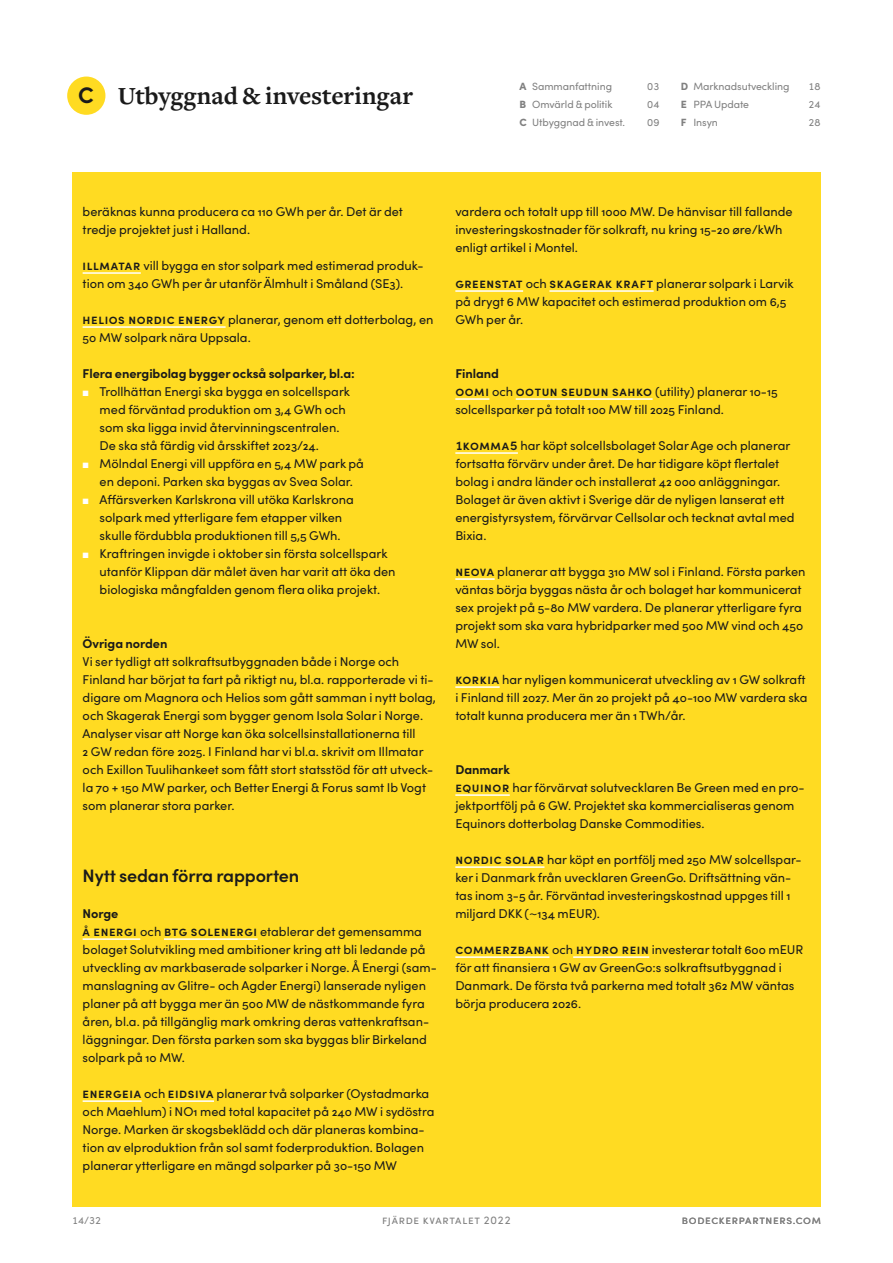
<style>
.page{position:relative;width:893px;height:1263px;background:#fff}
.page>*{position:absolute;margin:0;border:0;box-sizing:border-box;transform-origin:0 0}
.t1{font:700 25.5px "Freight Text Pro";color:#1a1a1a}
.t2{font:700 22.5px "Sofia Pro";color:#1a1a1a}
.t3{font:600 18px "Sofia Pro";color:#1a1a1a}
.t4{font:12.75px/18px "Sofia Pro";color:#1a1a1a}
.t5{font:700 12.75px "Sofia Pro";color:#1a1a1a}
.t6{font:11.25px "Sofia Pro";letter-spacing:.06em;color:#808080}
.t7{font:10.5px "Sofia Pro";letter-spacing:-.005em;color:#808080}
.s1{font-weight:900}
.s2{font-weight:600}
.s3{font-weight:700}
</style>
<div class="page">
<div style="left:72px;top:1199px;width:749px;height:7px;background:#ffdb22"></div>
<div style="left:67px;top:77px;width:38px;height:38px;background:#ffdb22;border-radius:50%"></div>
<div style="left:72px;top:173px;width:749px;height:1026px;background:#ffdb22"></div>
<hr style="left:83px;top:272px;width:58px;height:2px;background:#fff">
<hr style="left:83px;top:326px;width:143px;height:2px;background:#fff">
<hr style="left:83px;top:938px;width:57px;height:2px;background:#fff">
<hr style="left:164px;top:938px;width:94px;height:2px;background:#fff">
<hr style="left:83px;top:1100px;width:59px;height:2px;background:#fff">
<hr style="left:168px;top:1100px;width:46px;height:2px;background:#fff">
<hr style="left:455px;top:290px;width:68px;height:2px;background:#fff">
<hr style="left:549px;top:290px;width:105px;height:2px;background:#fff">
<hr style="left:455px;top:398px;width:34px;height:2px;background:#fff">
<hr style="left:516px;top:398px;width:137px;height:2px;background:#fff">
<hr style="left:455px;top:452px;width:63px;height:2px;background:#fff">
<hr style="left:455px;top:578px;width:40px;height:2px;background:#fff">
<hr style="left:455px;top:686px;width:45px;height:2px;background:#fff">
<hr style="left:455px;top:794px;width:55px;height:2px;background:#fff">
<hr style="left:455px;top:866px;width:89px;height:2px;background:#fff">
<hr style="left:455px;top:956px;width:94px;height:2px;background:#fff">
<hr style="left:573px;top:956px;width:76px;height:2px;background:#fff">
<h2 class="t2" style="left:78px;top:78px;width:17px">C</h2>
<h1 class="t1" style="left:118px;top:79px;width:297px">Utbyggnad &amp; investeringar</h1>
<p class="t7" style="left:519px;top:79px;width:94px"><span class="s1">A</span> Sammanfattning</p>
<p class="t7" style="left:647px;top:79px;width:14px">03</p>
<p class="t7" style="left:519px;top:97px;width:95px"><span class="s1">B</span> Omvärld &amp; politik</p>
<p class="t7" style="left:647px;top:97px;width:14px">04</p>
<p class="t7" style="left:519px;top:115px;width:107px"><span class="s1">C</span> Utbyggnad &amp; invest.</p>
<p class="t7" style="left:647px;top:115px;width:14px">09</p>
<p class="t7" style="left:681px;top:79px;width:110px"><span class="s1">D</span> Marknadsutveckling</p>
<p class="t7" style="left:809px;top:79px;width:14px">18</p>
<p class="t7" style="left:681px;top:97px;width:70px"><span class="s1">E</span> PPA Update</p>
<p class="t7" style="left:809px;top:97px;width:14px">24</p>
<p class="t7" style="left:681px;top:115px;width:39px"><span class="s1">F</span> Insyn</p>
<p class="t7" style="left:809px;top:115px;width:14px">28</p>
<p class="t4" style="left:83px;top:202px;width:322px">beräknas kunna producera ca 110 GWh per år. Det är det tredje projektet just i Halland.</p>
<p class="t4" style="left:83px;top:256px;width:342px"><span class="s2">Illmatar</span> vill bygga en stor solpark med estimerad produk&shy;tion om 340 GWh per år utanför Älmhult i Småland (SE3).</p>
<p class="t4" style="left:83px;top:310px;width:352px"><span class="s2">Helios Nordic Energy</span> planerar, genom ett dotterbolag, en<br>50 MW solpark nära Uppsala.</p>
<p class="t5" style="left:83px;top:364px;width:274px">Flera energibolag bygger också solparker, bl.a:</p>
<p class="t4" style="left:100px;top:382px;width:297px">Trollhättan Energi ska bygga en solcellspark<br>med förväntad produktion om 3,4 GWh och<br>som ska ligga invid återvinningscentralen.<br>De ska stå färdig vid årsskiftet 2023/24.<br>Mölndal Energi vill uppföra en 5,4 MW park på<br>en deponi. Parken ska byggas av Svea Solar.<br>Affärsverken Karlskrona vill utöka Karlskrona solpark med ytterligare fem etapper vilken<br>skulle fördubbla produktionen till 5,5 GWh.<br>Kraftringen invigde i oktober sin första solcellspark utanför Klippan där målet även har varit att öka den biologiska mångfalden genom flera olika projekt.</p>
<p class="t5" style="left:83px;top:634px;width:86px">Övriga norden</p>
<p class="t4" style="left:83px;top:652px;width:355px">Vi ser tydligt att solkraftsutbyggnaden både i Norge och Finland har börjat ta fart på riktigt nu, bl.a. rapporterade vi ti&shy;digare om Magnora och Helios som gått samman i nytt bolag, och Skagerak Energi som bygger genom Isola Solar i Norge.<br>Analyser visar att Norge kan öka solcellsinstallationerna till<br>2 GW redan före 2025. I Finland har vi bl.a. skrivit om Illmatar och Exillon Tuulihankeet som fått stort statsstöd för att utveck&shy;la 70 + 150 MW parker, och Better Energi &amp; Forus samt Ib Vogt som planerar stora parker.</p>
<h3 class="t3" style="left:83px;top:862px;width:218px">Nytt sedan förra rapporten</h3>
<p class="t4" style="left:83px;top:904px;width:356px"><span class="s3">Norge<br></span><span class="s2">Å Energi</span> och <span class="s2">BTG Solenergi</span> etablerar det gemensamma bolaget Solutvikling med ambitioner kring att bli ledande på utveckling av markbaserade solparker i Norge. Å Energi (sam&shy;manslagning av Glitre- och Agder Energi) lanserade nyligen planer på att bygga mer än 500 MW de nästkommande fyra åren, bl.a. på tillgänglig mark omkring deras vattenkraftsan&shy;läggningar. Den första parken som ska byggas blir Birkeland solpark på 10 MW.</p>
<p class="t4" style="left:83px;top:1084px;width:353px"><span class="s2">Energeia</span> och <span class="s2">Eidsiva</span> planerar två solparker (Oystadmarka och Maehlum) i NO1 med total kapacitet på 240 MW i sydöstra Norge. Marken är skogsbeklädd och där planeras kombina&shy;tion av elproduktion från sol samt foderproduktion. Bolagen planerar ytterligare en mängd solparker på 30-150 MW</p>
<p class="t4" style="left:455px;top:202px;width:339px">vardera och totalt upp till 1000 MW. De hänvisar till fallande investeringskostnader för solkraft, nu kring 15-20 øre/kWh enligt artikel i Montel.</p>
<p class="t4" style="left:455px;top:274px;width:340px"><span class="s2">Greenstat</span> och <span class="s2">Skagerak Kraft</span> planerar solpark i Larvik på drygt 6 MW kapacitet och estimerad produktion om 6,5<br>GWh per år.</p>
<p class="t4" style="left:455px;top:364px;width:324px"><span class="s3">Finland<br></span><span class="s2">Oomi</span> och <span class="s2">Ootun Seudun Sahko</span> (utility) planerar 10-15 solcellsparker på totalt 100 MW till 2025 Finland.</p>
<p class="t4" style="left:455px;top:436px;width:341px"><span class="s2">1KOMMA5</span> har köpt solcellsbolaget Solar Age och planerar fortsatta förvärv under året. De har tidigare köpt flertalet bolag i andra länder och installerat 42 000 anläggningar.<br>Bolaget är även aktivt i Sverige där de nyligen lanserat ett energistyrsystem, förvärvar Cellsolar och tecknat avtal med Bixia.</p>
<p class="t4" style="left:455px;top:562px;width:352px"><span class="s2">Neova</span> planerar att bygga 310 MW sol i Finland. Första parken väntas börja byggas nästa år och bolaget har kommunicerat sex projekt på 5-80 MW vardera. De planerar ytterligare fyra projekt som ska vara hybridparker med 500 MW vind och 450<br>MW sol.</p>
<p class="t4" style="left:455px;top:670px;width:354px"><span class="s2">Korkia</span> har nyligen kommunicerat utveckling av 1 GW solkraft i Finland till 2027. Mer än 20 projekt på 40-100 MW vardera ska totalt kunna producera mer än 1 TWh/år.</p>
<p class="t4" style="left:455px;top:760px;width:351px"><span class="s3">Danmark<br></span><span class="s2">Equinor</span> har förvärvat solutvecklaren Be Green med en pro&shy;jektportfölj på 6 GW. Projektet ska kommercialiseras genom Equinors dotterbolag Danske Commodities.</p>
<p class="t4" style="left:455px;top:850px;width:348px"><span class="s2">Nordic Solar</span> har köpt en portfölj med 250 MW solcellspar&shy;ker i Danmark från uvecklaren GreenGo. Driftsättning vän&shy;tas inom 3-5 år. Förväntad investeringskostnad uppges till 1 miljard DKK (~134 mEUR).</p>
<p class="t4" style="left:455px;top:940px;width:350px"><span class="s2">Commerzbank</span> och <span class="s2">Hydro Rein</span> investerar totalt 600 mEUR för att finansiera 1 GW av GreenGo:s solkraftsutbyggnad i Danmark. De första två parkerna med totalt 362 MW väntas börja producera 2026.</p>
<p class="t7" style="left:72px;top:1213px;width:31px">14/32</p>
<p class="t6" style="left:382px;top:1212px;width:130px">fjärde KVARTALET 2022</p>
<p class="t6" style="left:682px;top:1212px;width:141px">bodeckerpartners.com</p>
</div>
